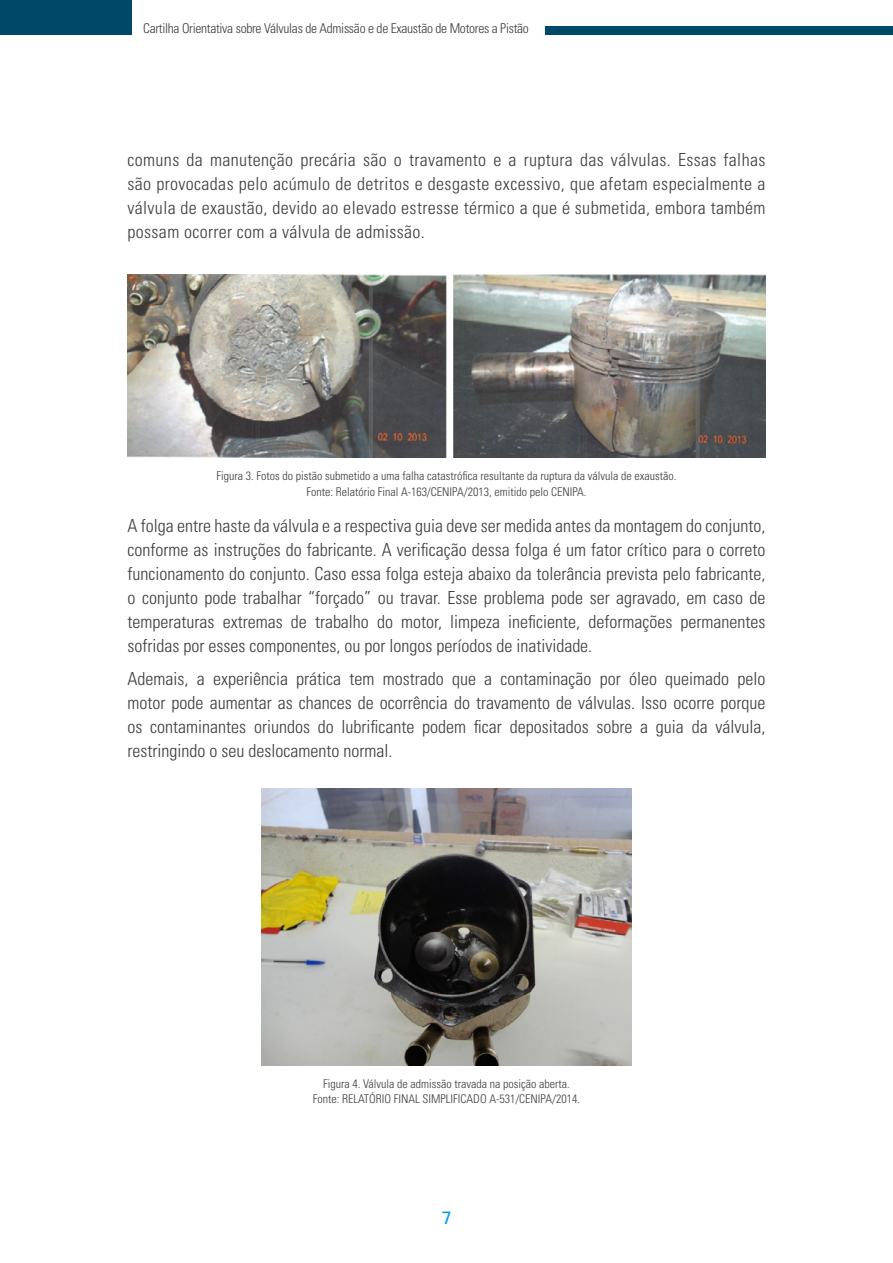
<style>
.page{position:relative;width:893px;height:1263px;background:#fff}
.page>*{position:absolute;margin:0;border:0;box-sizing:border-box;transform-origin:0 0}
.t1{font:300 condensed 18px/24px "Univers LT Std";color:#3c3c3b;text-align:justify}
.t2{font:500 18px "Exo 2";color:#009fe3}
.t3{font:300 condensed 13.5px "Univers LT Std";letter-spacing:-.02em;color:#3c3c3b}
.t4{font:300 condensed 12px/15.6px "Univers LT Std";color:#3c3c3b;text-align:center}
</style>
<div class="page">
<div style="left:0;top:0;width:131px;height:35px;background:#004867"></div>
<div style="left:545px;top:26px;width:348px;height:9px;background:#004867"></div>
<img style="left:128px;top:274px;width:637px;height:183px">
<img style="left:261px;top:788px;width:371px;height:278px">
<p class="t3" style="left:143px;top:20px;width:387px">Cartilha Orientativa sobre Válvulas de Admissão e de Exaustão de Motores a Pistão</p>
<p class="t1" style="left:128px;top:148px;width:639px">comuns da manutenção precária são o travamento e a ruptura das válvulas. Essas falhas são provocadas pelo acúmulo de detritos e desgaste excessivo, que afetam especialmente a válvula de exaustão, devido ao elevado estresse térmico a que é submetida, embora também possam ocorrer com a válvula de admissão.</p>
<p class="t4" style="left:217px;top:468px;width:461px">Figura 3. Fotos do pistão submetido a uma falha catastrófica resultante da ruptura da válvula de exaustão.<br>Fonte: Relatório Final A-163/CENIPA/2013, emitido pelo CENIPA.</p>
<p class="t1" style="left:128px;top:514px;width:639px">A folga entre haste da válvula e a respectiva guia deve ser medida antes da montagem do conjunto, conforme as instruções do fabricante. A verificação dessa folga é um fator crítico para o correto funcionamento do conjunto. Caso essa folga esteja abaixo da tolerância prevista pelo fabricante, o conjunto pode trabalhar “forçado” ou travar. Esse problema pode ser agravado, em caso de temperaturas extremas de trabalho do motor, limpeza ineficiente, deformações permanentes sofridas por esses componentes, ou por longos períodos de inatividade.</p>
<p class="t1" style="left:128px;top:667px;width:639px">Ademais, a experiência prática tem mostrado que a contaminação por óleo queimado pelo motor pode aumentar as chances de ocorrência do travamento de válvulas. Isso ocorre porque os contaminantes oriundos do lubrificante podem ficar depositados sobre a guia da válvula, restringindo o seu deslocamento normal.</p>
<p class="t4" style="left:313px;top:1077px;width:269px;line-height:14.4px">Figura 4. Válvula de admissão travada na posição aberta.<br>Fonte: RELATÓRIO FINAL SIMPLIFICADO A-531/CENIPA/2014.</p>
<p class="t2" style="left:442px;top:1207px;width:11px">7</p>
</div>
